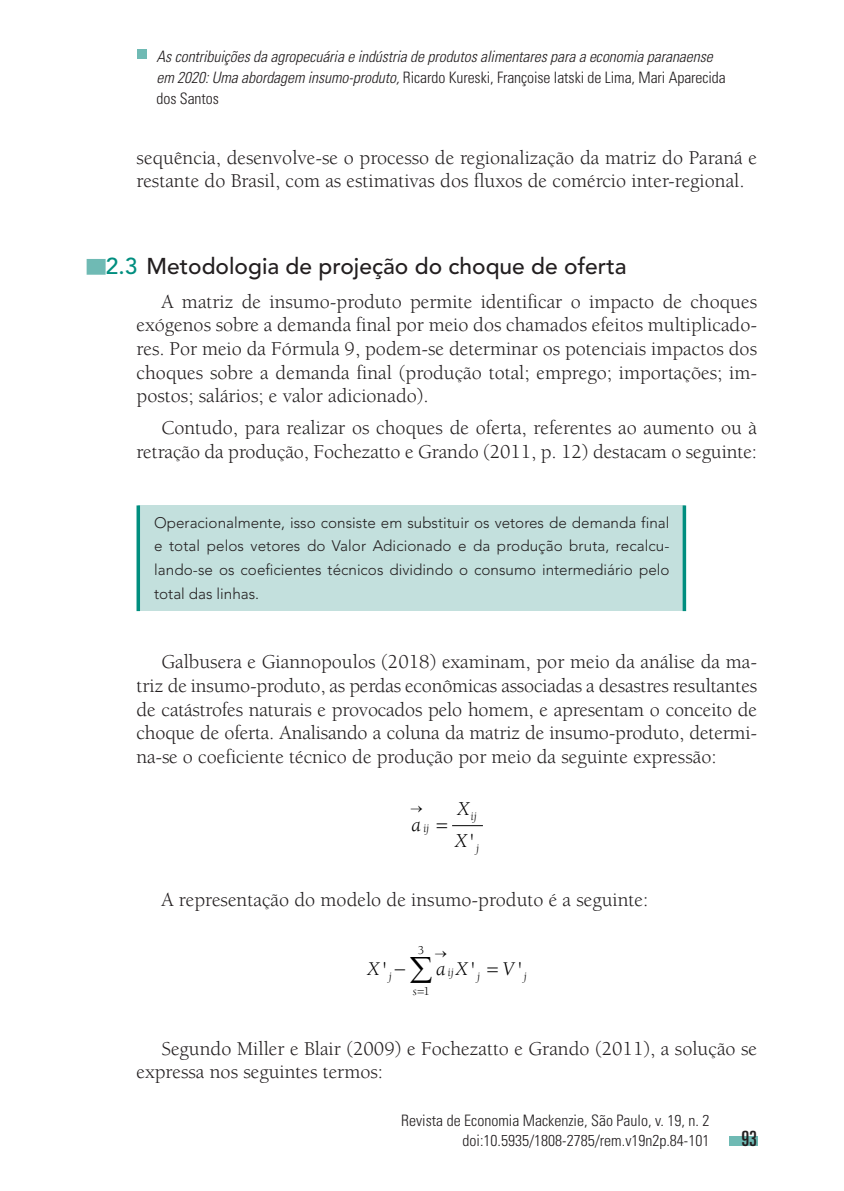
<style>
.page{position:relative;width:844px;height:1191px;background:#fff}
.page>*{position:absolute;margin:0;border:0;box-sizing:border-box;transform-origin:0 0}
.t1{font:500 22.75px "Avenir";color:#231f20}
.t2{font:ultra-condensed 21px "Univers";color:#231f20}
.t3{font:italic 20.3px "Berkeley";color:#000}
.t4{font:20.12px/23.6px "Berkeley";color:#231f20}
.t5{font:italic 19.95px "Berkeley";color:#000}
.t6{font:italic 300 condensed 15.75px/21px "Univers";letter-spacing:-.005em;color:#231f20}
.t7{font:300 condensed 15.75px/20.1px "Univers";color:#231f20;text-align:right}
.t8{font:300 15.22px/23.6px "Avenir";color:#231f20;text-align:justify}
.t9{font:italic 12.42px "Berkeley";color:#000}
.t10{font:italic 12.25px "Berkeley";color:#000}
.t11{font:12.25px "Berkeley";color:#000}
.s1{font-style:normal}
.s2{color:#008e7f}
</style>
<div class="page">
<div style="left:137px;top:50px;width:9px;height:9px;background:#6fbab4"></div>
<div style="left:728px;top:1136px;width:28px;height:9px;background:#6fbab4"></div>
<div style="left:138px;top:505px;width:546px;height:106px;background:#c3e0dd"></div>
<svg style="left:136px;top:505px;width:4px;height:106px"></svg>
<svg style="left:682px;top:505px;width:4px;height:106px"></svg>
<hr style="left:452px;top:825px;width:30px;height:1px;background:#000">
<p class="t6" style="left:156px;top:46px;width:570px">As contribuições da agropecuária e indústria de produtos alimentares para a economia paranaense em 2020: Uma abordagem insumo-produto, <span class="s1">Ricardo Kureski, Françoise Iatski de Lima, Mari Aparecida dos Santos</span></p>
<p class="t4" style="left:136px;top:146px;width:622px">sequência, desenvolve-se o processo de regionalização da matriz do Paraná e restante do Brasil, com as estimativas dos fluxos de comércio inter-regional.</p>
<p class="t1" style="left:87px;top:253px;width:541px"><sup>*</sup><span class="s2">2.3</span> Metodologia de projeção do choque de oferta</p>
<p class="t4" style="left:136px;top:290px;width:622px;text-align:justify;text-indent:25px">A matriz de insumo-produto permite identificar o impacto de choques exógenos sobre a demanda final por meio dos chamados efeitos multiplicado&shy;res. Por meio da Fórmula 9, podem-se determinar os potenciais impactos dos choques sobre a demanda final (produção total; emprego; importações; im&shy;postos; salários; e valor adicionado).</p>
<p class="t4" style="left:136px;top:416px;width:622px;text-align:right">Contudo, para realizar os choques de oferta, referentes ao aumento ou à retração da produção, Fochezatto e Grando (2011, p. 12) destacam o seguinte:</p>
<p class="t8" style="left:154px;top:511px;width:516px">Operacionalmente, isso consiste em substituir os vetores de demanda final e total pelos vetores do Valor Adicionado e da produção bruta, recalcu&shy;lando-se os coeficientes técnicos dividindo o consumo intermediário pelo total das linhas.</p>
<p class="t4" style="left:136px;top:650px;width:622px;text-align:justify;text-indent:25px">Galbusera e Giannopoulos (2018) examinam, por meio da análise da ma&shy;triz de insumo-produto, as perdas econômicas associadas a desastres resultantes de catástrofes naturais e provocados pelo homem, e apresentam o conceito de choque de oferta. Analisando a coluna da matriz de insumo-produto, determi&shy;na-se o coeficiente técnico de produção por meio da seguinte expressão:</p>
<p class="t3" style="left:411px;top:814px;width:11px">a</p>
<p class="t9" style="left:423px;top:822px;width:7px">ij</p>
<p class="t3" style="left:457px;top:798px;width:13px">X</p>
<p class="t9" style="left:471px;top:810px;width:7px">ij</p>
<p class="t3" style="left:455px;top:830px;width:21px">X<span class="s1">'</span></p>
<p class="t9" style="left:476px;top:841px;width:4px">j</p>
<p class="t4" style="left:161px;top:888px;width:488px">A representação do modelo de insumo-produto é a seguinte:</p>
<p class="t11" style="left:417px;top:943px;width:8px">3</p>
<p class="t5" style="left:367px;top:958px;width:109px">X<span class="s1">'</span> −∑a X<span class="s1">'</span></p>
<p class="t5" style="left:502px;top:958px;width:21px">V<span class="s1">'</span></p>
<p class="t10" style="left:448px;top:965px;width:7px">ij</p>
<p class="t10" style="left:389px;top:969px;width:4px">j</p>
<p class="t10" style="left:477px;top:969px;width:4px">j</p>
<p class="t10" style="left:524px;top:969px;width:4px">j</p>
<p class="t10" style="left:412px;top:984px;width:6px">s</p>
<p class="t11" style="left:423px;top:984px;width:8px">1</p>
<p class="t4" style="left:136px;top:1037px;width:622px;text-indent:25px">Segundo Miller e Blair (2009) e Fochezatto e Grando (2011), a solução se expressa nos seguintes termos:</p>
<p class="t7" style="left:401px;top:1110px;width:309px">Revista de Economia Mackenzie, São Paulo, v. 19, n. 2 doi:10.5935/1808-2785/rem.v19n2p.84-101</p>
<p class="t2" style="left:741px;top:1126px;width:17px">93</p>
</div>
